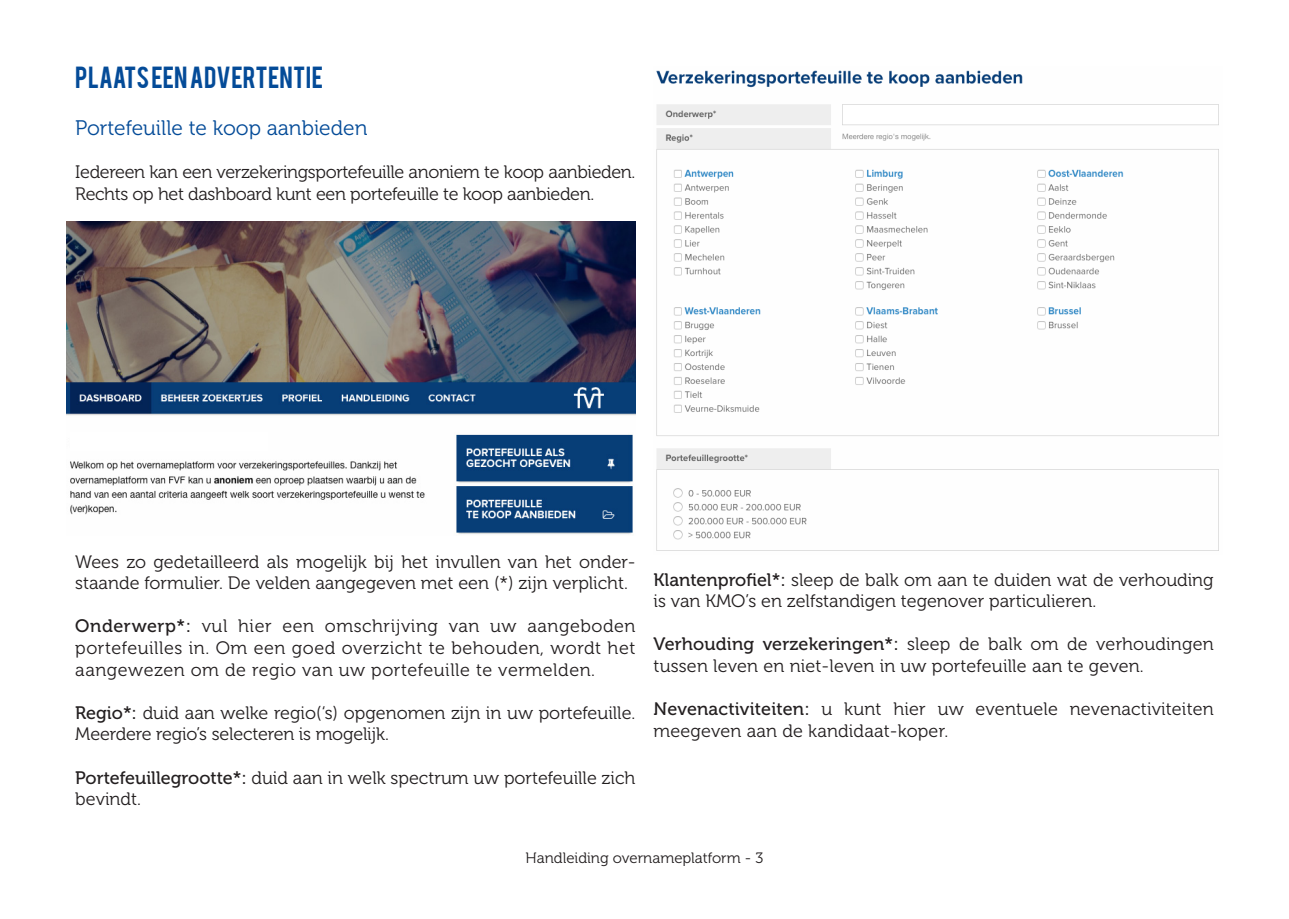
<style>
.page{position:relative;width:1289px;height:919px;background:#fff}
.page>*{position:absolute;margin:0;border:0;box-sizing:border-box;transform-origin:0 0}
.t1{font:24px "Bebas";color:#044b98}
.t2{font:21px "Museo 300";color:#044b98}
.t3{font:18px/21.6px "Museo 300";color:#231f20}
.t4{font:18px/21.6px "Museo 300";letter-spacing:-.02em;color:#231f20}
.t5{font:15px "Museo 300";color:#231f20}
.s1{font-family:"Museo 500"}
</style>
<div class="page">
<img style="left:67px;top:221px;width:568px;height:313px">
<div style="left:71px;top:432px;width:197px;height:19px;background:#fff"></div>
<img style="left:656px;top:70px;width:563px;height:481px">
<p class="t1" style="left:75px;top:60px;width:249px">PLAATS EEN ADVERTENTIE</p>
<p class="t2" style="left:75px;top:117px;width:294px">Portefeuille te koop aanbieden</p>
<p class="t4" style="left:75px;top:162px;width:561px">Iedereen kan een verzekeringsportefeuille anoniem te koop aanbieden.<br>Rechts op het dashboard kunt een portefeuille te koop aanbieden.</p>
<p class="t3" style="left:75px;top:551px;width:561px">Wees zo gedetailleerd als mogelijk bij het invullen van het onder&shy;staande formulier. De velden aangegeven met een (*) zijn verplicht.</p>
<p class="t3" style="left:75px;top:615px;width:561px;text-align:justify"><span class="s1">Onderwerp*:</span> vul hier een omschrijving van uw aangeboden portefeuilles in. Om een goed overzicht te behouden, wordt het aangewezen om de regio van uw portefeuille te vermelden.</p>
<p class="t3" style="left:75px;top:702px;width:561px"><span class="s1">Regio*:</span> duid aan welke regio(‘s) opgenomen zijn in uw portefeuille.<br>Meerdere regio’s selecteren is mogelijk.</p>
<p class="t3" style="left:75px;top:767px;width:561px"><span class="s1">Portefeuillegrootte*:</span> duid aan in welk spectrum uw portefeuille zich bevindt.</p>
<p class="t3" style="left:653px;top:569px;width:561px"><span class="s1">Klantenprofiel*:</span> sleep de balk om aan te duiden wat de verhouding is van KMO’s en zelfstandigen tegenover particulieren.</p>
<p class="t3" style="left:653px;top:633px;width:561px"><span class="s1">Verhouding verzekeringen*:</span> sleep de balk om de verhoudingen tussen leven en niet-leven in uw portefeuille aan te geven.</p>
<p class="t3" style="left:653px;top:698px;width:561px"><span class="s1">Nevenactiviteiten:</span> u kunt hier uw eventuele nevenactiviteiten meegeven aan de kandidaat-koper.</p>
<p class="t5" style="left:525px;top:850px;width:239px">Handleiding overnameplatform - 3</p>
</div>
